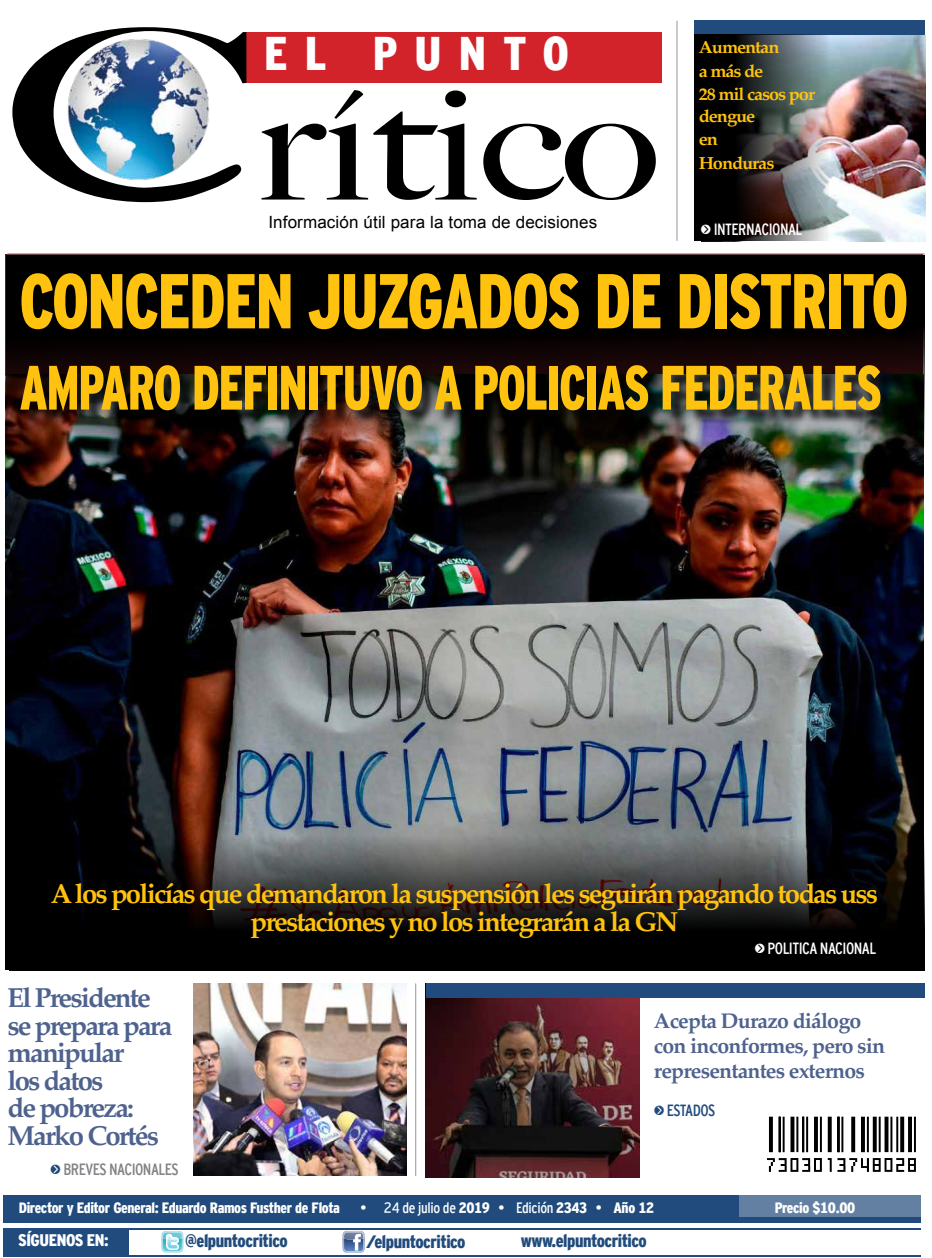
<style>
.page{position:relative;width:932px;height:1258px;background:#fff}
.page>*{position:absolute;margin:0;border:0;box-sizing:border-box;transform-origin:0 0}
.t1{font:900 77.5px "Interstate Cond Mono";letter-spacing:-.025em;color:#ffc20e;scale:.85 1}
.t2{font:900 62.5px "Interstate Cond Mono";letter-spacing:-.025em;color:#ffc20e;scale:.8 1}
.t3{font:900 47.12px "Interstate Cond Mono";letter-spacing:.36em;color:#fff}
.t4{font:700 27.5px/27.5px "Palatino";letter-spacing:-.07em;color:#ffc20e;text-align:center}
.t5{font:700 27.5px/27.5px "Palatino";letter-spacing:-.07em;color:#4e628e}
.t6{font:700 21.25px/25px "Palatino";letter-spacing:-.04em;color:#4e628e}
.t7{font:900 18px "Interstate Cond Mono";letter-spacing:-.025em;color:#214b7c}
.t8{font:700 17.5px/23.8px "Palatino";letter-spacing:-.06em;color:#ffc20e;scale:1.04 1}
.t9{font:16.88px "Arial";letter-spacing:.005em;color:#000}
.t10{font:900 16.75px "Interstate Cond Mono";letter-spacing:-.025em;color:#fff}
.t11{font:16.25px "Interstate Cond Mono";letter-spacing:-.035em;color:#fff}
.t12{font:16.25px "Interstate Cond Mono";letter-spacing:-.035em;color:#808285}
.t13{font:16.25px "Interstate Cond Mono";letter-spacing:-.04em;color:#214b7c}
.t14{font:900 15px "Interstate Cond Mono";letter-spacing:-.025em;color:#fff}
.t15{font:15px "Interstate Cond Mono";letter-spacing:-.02em;color:#fff}
.s1{font-family:"KG Arrows";font-size:17.5px}
.s2{font-family:"KG Arrows";font-size:17.5px;color:#214b7c}
.s3{font-weight:900}
.s4{color:#214b7c}
</style>
<div class="page">
<img style="left:6px;top:498px;width:917px;height:472px">
<svg style="left:9px;top:836px;width:916px;height:134px;background:#211f20"></svg>
<img style="left:6px;top:255px;width:918px;height:243px">
<div style="left:23px;top:275px;width:899px;height:151px;background:#000;opacity:.75"></div>
<img style="left:829px;top:35px;width:96px;height:206px">
<hr style="left:3px;top:1255px;width:918px;height:2px;background:#214b7c">
<div style="left:4px;top:1195px;width:917px;height:27px;background:#214b7c"></div>
<hr style="left:7px;top:254px;width:917px;height:1px;background:#6d6e71">
<div style="left:3px;top:1229px;width:126px;height:28px;background:#214b7c"></div>
<hr style="left:3px;top:1228px;width:918px;height:1px;background:#214b7c">
<div style="left:739px;top:1195px;width:182px;height:22px;background:#6380a3"></div>
<svg style="left:767px;top:1117px;width:149px;height:55px"></svg>
<div style="left:244px;top:32px;width:418px;height:51px;background:#d2232a"></div>
<img style="left:12px;top:27px;width:234px;height:175px">
<svg style="left:262px;top:90px;width:394px;height:110px"></svg>
<svg style="left:162px;top:1231px;width:21px;height:21px"></svg>
<svg style="left:343px;top:1231px;width:22px;height:22px"></svg>
<div style="left:694px;top:20px;width:230px;height:15px;background:#214b7c"></div>
<img style="left:193px;top:983px;width:214px;height:193px">
<img style="left:426px;top:998px;width:213px;height:180px">
<div style="left:426px;top:983px;width:498px;height:15px;background:#214b7c"></div>
<hr style="left:415px;top:983px;width:1px;height:193px;background:#939598">
<hr style="left:677px;top:21px;width:1px;height:220px;background:#939598">
<img style="left:694px;top:35px;width:135px;height:206px">
<h3 class="t3" style="left:264px;top:27px;width:306px">EL PUNTO</h3>
<p class="t9" style="left:268px;top:211px;width:330px">Información útil para la toma de decisiones</p>
<p class="t8" style="left:699px;top:35px;width:113px">Aumentan<br>a más de<br>28 mil casos por</p>
<p class="t8" style="left:699px;top:103px;width:74px">dengue en<br>Honduras</p>
<p class="t11" style="left:701px;top:220px;width:103px"><span class="s1">u</span> INTERNACIONAL</p>
<h1 class="t1" style="left:19px;top:258px;width:1047px">CONCEDEN JUZGADOS DE DISTRITO</h1>
<h2 class="t2" style="left:19px;top:353px;width:1080px">AMPARO DEFINITUVO A POLICIAS FEDERALES</h2>
<p class="t4" style="left:51px;top:879px;width:829px">A los policías que demandaron la suspensión les seguirán pagando todas uss prestaciones y no los integrarán a la GN</p>
<p class="t5" style="left:8px;top:984px;width:166px">El Presidente se prepara para manipular<br>los datos<br>de pobreza:<br>Marko Cortés</p>
<p class="t12" style="left:50px;top:1160px;width:130px"><span class="s2">u</span> BREVES NACIONALES</p>
<p class="t11" style="left:755px;top:939px;width:123px"><span class="s1">u</span> POLITICA NACIONAL</p>
<p class="t6" style="left:654px;top:1008px;width:233px">Acepta Durazo diálogo con inconformes, pero sin representantes externos</p>
<p class="t13" style="left:654px;top:1101px;width:63px"><span class="s1">u</span> ESTADOS</p>
<p class="t14" style="left:19px;top:1200px;width:323px">Director y Editor General: Eduardo Ramos Fusther de Flota</p>
<p class="t15" style="left:360px;top:1199px;width:295px">• 24 de julio de <span class="s3">2019</span> • Edición <span class="s3">2343</span> • <span class="s3">Año 12</span></p>
<p class="t14" style="left:775px;top:1200px;width:82px">Precio $10.00</p>
<p class="t10" style="left:18px;top:1231px;width:96px">SÍGUENOS EN:<span class="s4">:</span></p>
<p class="t7" style="left:185px;top:1231px;width:104px">@elpuntocritico</p>
<p class="t7" style="left:366px;top:1231px;width:101px">/elpuntocritico</p>
<p class="t7" style="left:521px;top:1230px;width:128px">www.elpuntocritico</p>
</div>
